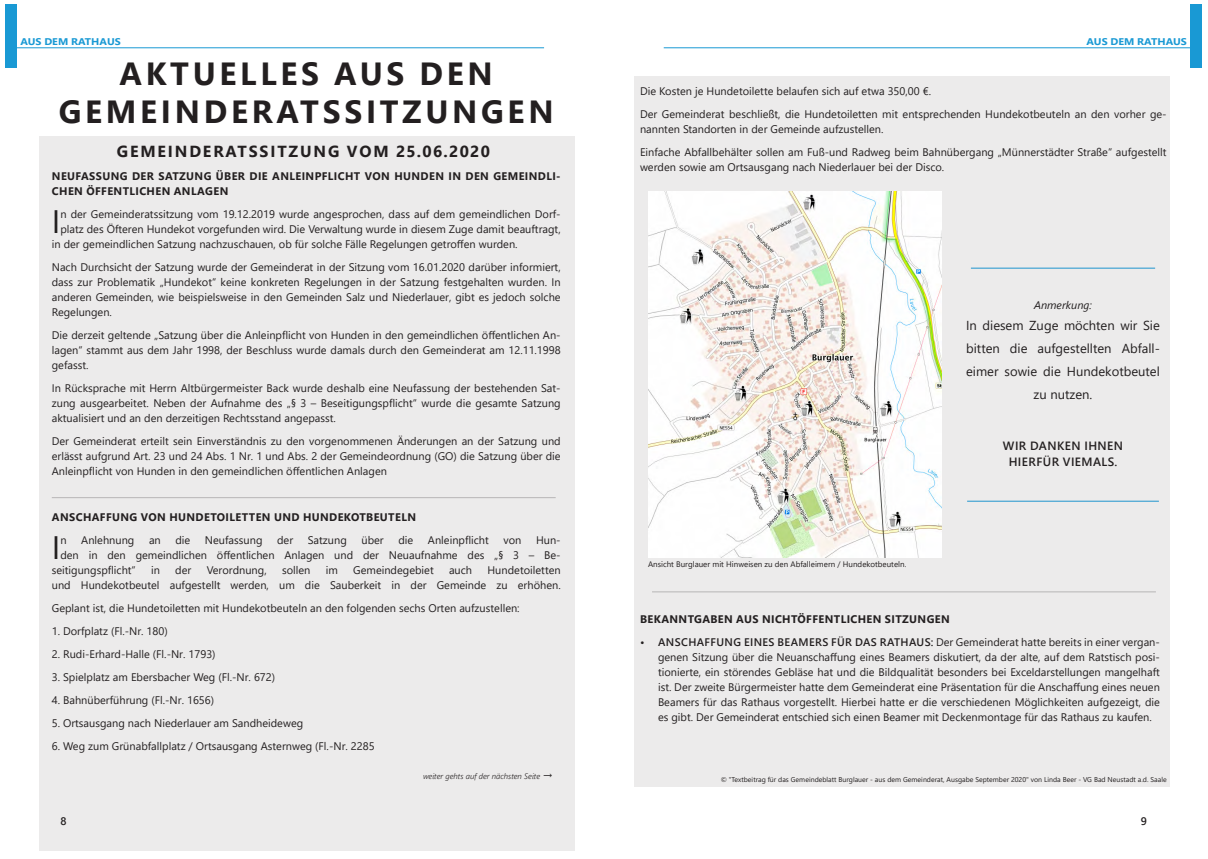
<style>
.page{position:relative;width:1208px;height:859px;background:#fff}
.page>*{position:absolute;margin:0;border:0;box-sizing:border-box;transform-origin:0 0}
.Textkörper___Vertika{font:32.4px "Segoe UI";color:#231f20}
.Überschrift___32pt_F{font:700 32px "Segoe UI";letter-spacing:.115em;color:#231f20}
.Überschrift___32pt_F-2{font:700 16px "Segoe UI";letter-spacing:.115em;color:#231f20}
.Überschrift___32pt_F-3{font:700 14px "Segoe UI";letter-spacing:.115em;color:#231f20}
.Textkörper___Vertika-2{font:13px/23px "Segoe UI";color:#231f20;text-align:center}
.Textkörper___Vertika-3{font:600 12px "Segoe UI";letter-spacing:.035em;color:#231f20}
.Textkörper___Vertika-4{font:11px/15px "Segoe UI";color:#231f20;text-align:justify}
.Textkörper___Vertika-5{font:700 11px/15px "Segoe UI";letter-spacing:.035em;color:#231f20}
.Textkörper___Vertika-6{font:italic 11px "Segoe UI";color:#231f20}
.t1{font:600 11px "Segoe UI";color:#231f20}
.t2{font:700 9.7px "Segoe UI";letter-spacing:.005em;color:#1999d4;scale:1.11 1}
.Bildrechte{font:8px "Segoe UI";color:#231f20}
.Textkörper___Vertika-7{font:italic 300 8px "Segoe UI";color:#231f20}
.Bildrechte-2{font:7px "Segoe UI";color:#231f20}
.s1{font-weight:400;font-style:normal;font-size:12px}
.s2{font-weight:600}
</style>
<div class="page">
<div style="left:634px;top:76px;width:535px;height:710px;background:#ecebeb"></div>
<div style="left:39px;top:136px;width:536px;height:714px;background:#ecebeb"></div>
<hr style="left:52px;top:497px;width:504px;height:1px;background:#b7b5b6">
<img style="left:648px;top:192px;width:293px;height:365px">
<hr style="left:971px;top:268px;width:184px;height:1px;background:#1f95ce">
<hr style="left:967px;top:501px;width:192px;height:1px;background:#1f95ce">
<hr style="left:652px;top:591px;width:504px;height:1px;background:#b7b5b6">
<div style="left:6px;top:5px;width:11px;height:63px;background:#1999d4"></div>
<hr style="left:16px;top:47px;width:528px;height:1px;background:#1999d4">
<div style="left:1190px;top:5px;width:12px;height:63px;background:#1999d4"></div>
<hr style="left:664px;top:47px;width:527px;height:1px;background:#1999d4">
<p class="t2" style="left:20px;top:32px;width:92px">AUS DEM RATHAUS</p>
<p class="t2" style="left:1086px;top:32px;width:92px">AUS DEM RATHAUS</p>
<p class="Überschrift___32pt_F" style="left:119px;top:43px;width:375px">AKTUELLES AUS DEN</p>
<p class="Überschrift___32pt_F" style="left:59px;top:81px;width:496px">GEMEINDERATSSITZUNGEN</p>
<p class="Überschrift___32pt_F-2" style="left:117px;top:137px;width:374px">GEMEINDERATSSITZUNG VOM 25.06.2020</p>
<p class="Textkörper___Vertika-5" style="left:52px;top:168px;width:510px">NEUFASSUNG DER SATZUNG ÜBER DIE ANLEINPFLICHT VON HUNDEN IN DEN GEMEINDLI-<br>CHEN ÖFFENTLICHEN ANLAGEN</p>
<p class="Textkörper___Vertika" style="left:52px;top:191px;width:10px">I</p>
<p class="Textkörper___Vertika-4" style="left:60px;top:206px;width:502px">n der Gemeinderatssitzung vom 19.12.2019 wurde angesprochen, dass auf dem gemeindlichen Dorf-</p>
<p class="Textkörper___Vertika-4" style="left:60px;top:221px;width:502px">platz des Öfteren Hundekot vorgefunden wird. Die Verwaltung wurde in diesem Zuge damit beauftragt,</p>
<p class="Textkörper___Vertika-4" style="left:52px;top:236px;width:467px">in der gemeindlichen Satzung nachzuschauen, ob für solche Fälle Regelungen getroffen wurden.</p>
<p class="Textkörper___Vertika-4" style="left:52px;top:259px;width:510px">Nach Durchsicht der Satzung wurde der Gemeinderat in der Sitzung vom 16.01.2020 darüber informiert, dass zur Problematik „Hundekot“ keine konkreten Regelungen in der Satzung festgehalten wurden. In anderen Gemeinden, wie beispielsweise in den Gemeinden Salz und Niederlauer, gibt es jedoch solche Regelungen.</p>
<p class="Textkörper___Vertika-4" style="left:52px;top:327px;width:510px">Die derzeit geltende „Satzung über die Anleinpflicht von Hunden in den gemeindlichen öffentlichen An&shy;lagen“ stammt aus dem Jahr 1998, der Beschluss wurde damals durch den Gemeinderat am 12.11.1998 gefasst.</p>
<p class="Textkörper___Vertika-4" style="left:52px;top:380px;width:510px">In Rücksprache mit Herrn Altbürgermeister Back wurde deshalb eine Neufassung der bestehenden Sat&shy;zung ausgearbeitet. Neben der Aufnahme des „§ 3 – Beseitigungspflicht“ wurde die gesamte Satzung aktualisiert und an den derzeitigen Rechtsstand angepasst.</p>
<p class="Textkörper___Vertika-4" style="left:52px;top:433px;width:510px">Der Gemeinderat erteilt sein Einverständnis zu den vorgenommenen Änderungen an der Satzung und erlässt aufgrund Art. 23 und 24 Abs. 1 Nr. 1 und Abs. 2 der Gemeindeordnung (GO) die Satzung über die Anleinpflicht von Hunden in den gemeindlichen öffentlichen Anlagen</p>
<p class="Textkörper___Vertika-5" style="left:52px;top:509px;width:365px">ANSCHAFFUNG VON HUNDETOILETTEN UND HUNDEKOTBEUTELN</p>
<p class="Textkörper___Vertika" style="left:52px;top:517px;width:10px">I</p>
<p class="Textkörper___Vertika-4" style="left:60px;top:532px;width:8px">n</p>
<p class="Textkörper___Vertika-4" style="left:81px;top:532px;width:55px">Anlehnung</p>
<p class="Textkörper___Vertika-4" style="left:149px;top:532px;width:13px">an</p>
<p class="Textkörper___Vertika-4" style="left:175px;top:532px;width:16px">die</p>
<p class="Textkörper___Vertika-4" style="left:205px;top:532px;width:59px">Neufassung</p>
<p class="Textkörper___Vertika-4" style="left:277px;top:532px;width:18px">der</p>
<p class="Textkörper___Vertika-4" style="left:308px;top:532px;width:41px">Satzung</p>
<p class="Textkörper___Vertika-4" style="left:361px;top:532px;width:24px">über</p>
<p class="Textkörper___Vertika-4" style="left:398px;top:532px;width:16px">die</p>
<p class="Textkörper___Vertika-4" style="left:428px;top:532px;width:62px">Anleinpflicht</p>
<p class="Textkörper___Vertika-4" style="left:503px;top:532px;width:19px">von</p>
<p class="Textkörper___Vertika-4" style="left:536px;top:532px;width:26px">Hun-</p>
<p class="Überschrift___32pt_F-3" style="left:211px;top:220px;width:132px">GEMEINDERATS-</p>
<p class="Überschrift___32pt_F-3" style="left:211px;top:258px;width:71px">SITZUNG</p>
<p class="Textkörper___Vertika-4" style="left:60px;top:547px;width:502px">den in den gemeindlichen öffentlichen Anlagen und der Neuaufnahme des „§ 3 – Be-</p>
<p class="Textkörper___Vertika-4" style="left:52px;top:562px;width:85px">seitigungspflicht“</p>
<p class="Textkörper___Vertika-4" style="left:151px;top:562px;width:10px">in</p>
<p class="Textkörper___Vertika-4" style="left:175px;top:562px;width:18px">der</p>
<p class="Textkörper___Vertika-4" style="left:207px;top:562px;width:62px">Verordnung,</p>
<p class="Textkörper___Vertika-4" style="left:282px;top:562px;width:30px">sollen</p>
<p class="Textkörper___Vertika-4" style="left:326px;top:562px;width:14px">im</p>
<p class="Textkörper___Vertika-4" style="left:353px;top:562px;width:82px">Gemeindegebiet</p>
<p class="Textkörper___Vertika-4" style="left:449px;top:562px;width:25px">auch</p>
<p class="Textkörper___Vertika-4" style="left:52px;top:562px;width:510px;text-align:right">Hundetoiletten<br>und Hundekotbeutel aufgestellt werden, um die Sauberkeit in der Gemeinde zu erhöhen.</p>
<p class="Textkörper___Vertika-4" style="left:52px;top:600px;width:469px">Geplant ist, die Hundetoiletten mit Hundekotbeuteln an den folgenden sechs Orten aufzustellen:</p>
<p class="Textkörper___Vertika-4" style="left:52px;top:623px;width:117px">1. Dorfplatz (Fl.-Nr. 180)</p>
<p class="Textkörper___Vertika-4" style="left:52px;top:646px;width:165px">2. Rudi-Erhard-Halle (Fl.-Nr. 1793)</p>
<p class="Textkörper___Vertika-4" style="left:52px;top:669px;width:225px">3. Spielplatz am Ebersbacher Weg (Fl.-Nr. 672)</p>
<p class="Textkörper___Vertika-4" style="left:52px;top:692px;width:164px">4. Bahnüberführung (Fl.-Nr. 1656)</p>
<p class="Textkörper___Vertika-4" style="left:52px;top:715px;width:253px">5. Ortsausgang nach Niederlauer am Sandheideweg</p>
<p class="Textkörper___Vertika-4" style="left:52px;top:738px;width:324px">6. Weg zum Grünabfallplatz / Ortsausgang Asternweg (Fl.-Nr. 2285</p>
<p class="Textkörper___Vertika-7" style="left:423px;top:769px;width:131px">weiter gehts auf der nächsten Seite <span class="s1">→</span></p>
<p class="t1" style="left:60px;top:810px;width:8px">8</p>
<p class="Textkörper___Vertika-4" style="left:640px;top:83px;width:292px">Die Kosten je Hundetoilette belaufen sich auf etwa 350,00 €.</p>
<p class="Textkörper___Vertika-4" style="left:640px;top:106px;width:528px">Der Gemeinderat beschließt, die Hundetoiletten mit entsprechenden Hundekotbeuteln an den vorher ge&shy;nannten Standorten in der Gemeinde aufzustellen.</p>
<p class="Textkörper___Vertika-4" style="left:640px;top:144px;width:528px">Einfache Abfallbehälter sollen am Fuß-und Radweg beim Bahnübergang „Münnerstädter Straße“ aufgestellt werden sowie am Ortsausgang nach Niederlauer bei der Disco.</p>
<p class="Textkörper___Vertika-6" style="left:1034px;top:294px;width:59px">Anmerkung:</p>
<p class="Textkörper___Vertika-2" style="left:966px;top:312px;width:195px">In diesem Zuge möchten wir Sie bitten die aufgestellten Abfall&shy;eimer sowie die Hundekotbeutel zu nutzen.</p>
<p class="Bildrechte" style="left:648px;top:556px;width:260px">Ansicht Burglauer mit Hinweisen zu den Abfalleimern / Hundekotbeuteln.</p>
<p class="Textkörper___Vertika-3" style="left:1003px;top:434px;width:122px">WIR DANKEN IHNEN</p>
<p class="Textkörper___Vertika-3" style="left:1008px;top:450px;width:110px">HIERFÜR VIEMALS.</p>
<p class="Textkörper___Vertika-5" style="left:640px;top:610px;width:311px">BEKANNTGABEN AUS NICHTÖFFENTLICHEN SITZUNGEN</p>
<p class="Textkörper___Vertika-4" style="left:658px;top:633px;width:503px;text-indent:-18px"><span class="s2">• ANSCHAFFUNG EINES BEAMERS FÜR DAS RATHAUS:</span> Der Gemeinderat hatte bereits in einer vergan&shy;genen Sitzung über die Neuanschaffung eines Beamers diskutiert, da der alte, auf dem Ratstisch posi&shy;tionierte, ein störendes Gebläse hat und die Bildqualität besonders bei Exceldarstellungen mangelhaft ist. Der zweite Bürgermeister hatte dem Gemeinderat eine Präsentation für die Anschaffung eines neuen Beamers für das Rathaus vorgestellt. Hierbei hatte er die verschiedenen Möglichkeiten aufgezeigt, die es gibt. Der Gemeinderat entschied sich einen Beamer mit Deckenmontage für das Rathaus zu kaufen.</p>
<p class="Bildrechte-2" style="left:720px;top:772px;width:447px">© "Textbeitrag für das Gemeindeblatt Burglauer - aus dem Gemeinderat, Ausgabe September 2020" von Linda Beer - VG Bad Neustadt a.d. Saale</p>
<p class="t1" style="left:1140px;top:810px;width:8px">9</p>
</div>
